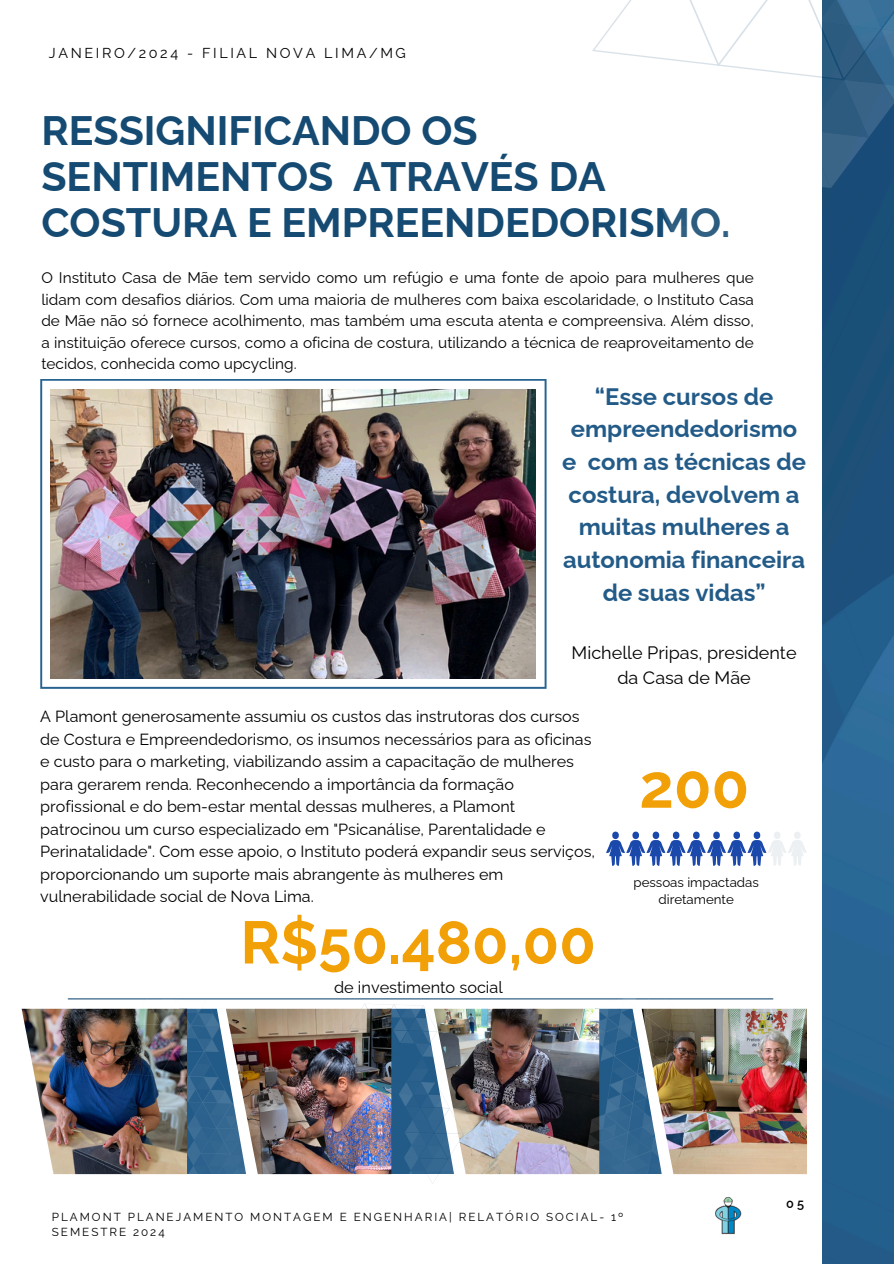
<style>
.page{position:relative;width:894px;height:1264px;background:#fff}
.page>*{position:absolute;margin:0;border:0;box-sizing:border-box;transform-origin:0 0}
.t1{font:700 61.35px "Raleway";color:#f2a007}
.t2{font:700 59.85px "Raleway";color:#f2a007}
.t3{font:700 41.1px/46.2px "Raleway";color:#154a72}
.t4{font:700 23.85px/32.7px "Raleway";color:#235b88;text-align:center}
.t5{font:18px/24.8px "Raleway";color:#000;text-align:center}
.t6{font:16.35px "Raleway";color:#000}
.t7{font:16.05px/22.5px "Raleway";color:#000}
.t8{font:15.3px/21.3px "Raleway";color:#000;text-align:justify}
.t9{font:14.4px "Raleway";letter-spacing:.18em;color:#000}
.t10{font:13.35px/17.7px "Raleway";color:#000;text-align:center}
.t11{font:600 12.75px "Raleway";color:#000}
.t12{font:11.7px/15.6px "Raleway";letter-spacing:.17em;color:#000}
</style>
<div class="page">
<hr style="left:68px;top:998px;width:704px;height:1px;background:#1d517a">
<svg style="left:606px;top:831px;width:99px;height:34px"></svg>
<svg style="left:768px;top:832px;width:38px;height:33px"></svg>
<img style="left:692px;top:1008px;width:114px;height:166px">
<img style="left:491px;top:1008px;width:89px;height:166px">
<img style="left:274px;top:1008px;width:73px;height:166px">
<img style="left:22px;top:1008px;width:108px;height:166px">
<img style="left:822px;top:282px;width:70px;height:981px">
<img style="left:40px;top:379px;width:506px;height:309px">
<svg style="left:592px;top:0;width:301px;height:282px"></svg>
<img style="left:347px;top:1003px;width:144px;height:181px">
<img style="left:130px;top:998px;width:144px;height:177px">
<img style="left:580px;top:998px;width:112px;height:177px">
<img style="left:715px;top:1197px;width:27px;height:37px">
<h1 class="t9" style="left:49px;top:44px;width:358px">JANEIRO/2024 - FILIAL NOVA LIMA/MG</h1>
<h5 class="t3" style="left:41px;top:107px;width:690px">RESSIGNIFICANDO OS<br>SENTIMENTOS ATRAVÉS DA<br>COSTURA E EMPREENDEDORISMO.</h5>
<h6 class="t8" style="left:41px;top:267px;width:713px">O Instituto Casa de Mãe tem servido como um refúgio e uma fonte de apoio para mulheres que lidam com desafios diários. Com uma maioria de mulheres com baixa escolaridade, o Instituto Casa de Mãe não só fornece acolhimento, mas também uma escuta atenta e compreensiva. Além disso, a instituição oferece cursos, como a oficina de costura, utilizando a técnica de reaproveitamento de tecidos, conhecida como upcycling.</h6>
<h2 class="t4" style="left:562px;top:380px;width:245px">“Esse cursos de empreendedorismo e com as técnicas de costura, devolvem a muitas mulheres a autonomia financeira de suas vidas”</h2>
<p class="t5" style="left:571px;top:640px;width:226px">Michelle Pripas, presidente da Casa de Mãe</p>
<h4 class="t7" style="left:40px;top:705px;width:556px">A Plamont generosamente assumiu os custos das instrutoras dos cursos de Costura e Empreendedorismo, os insumos necessários para as oficinas e custo para o marketing, viabilizando assim a capacitação de mulheres para gerarem renda. Reconhecendo a importância da formação profissional e do bem-estar mental dessas mulheres, a Plamont patrocinou um curso especializado em "Psicanálise, Parentalidade e Perinatalidade". Com esse apoio, o Instituto poderá expandir seus serviços, proporcionando um suporte mais abrangente às mulheres em vulnerabilidade social de Nova Lima.</h4>
<p class="t2" style="left:240px;top:907px;width:357px">R$50.480,00</p>
<p class="t6" style="left:334px;top:977px;width:170px">de investimento social</p>
<p class="t1" style="left:639px;top:750px;width:111px">200</p>
<h6 class="t10" style="left:633px;top:873px;width:127px">pessoas impactadas diretamente</h6>
<p class="t12" style="left:52px;top:1208px;width:573px">PLAMONT PLANEJAMENTO MONTAGEM E ENGENHARIA| RELATÓRIO SOCIAL- 1º<br>SEMESTRE 2024</p>
<p class="t11" style="left:786px;top:1196px;width:19px">05</p>
</div>
